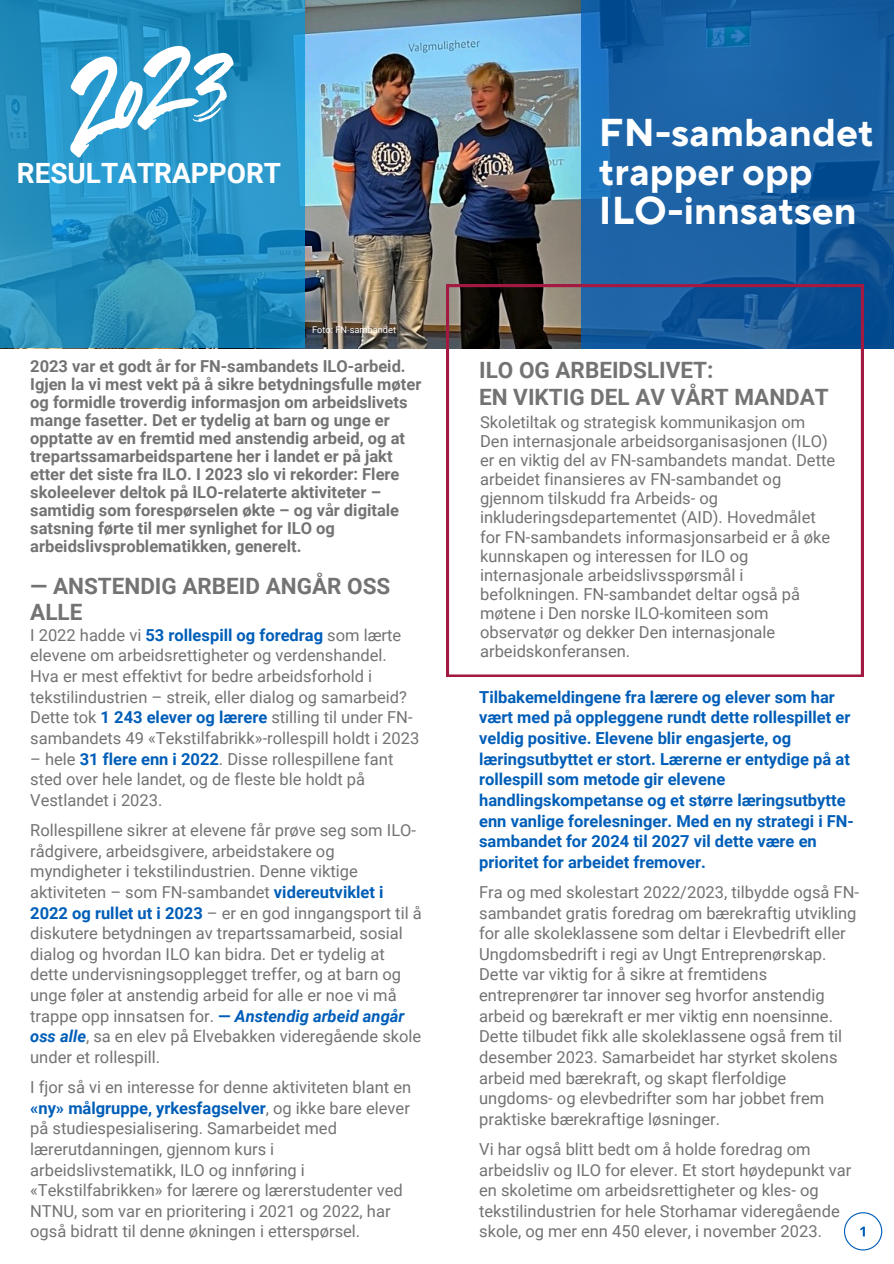
<style>
.page{position:relative;width:894px;height:1264px;background:#fff}
.page>*{position:absolute;margin:0;border:0;box-sizing:border-box;transform-origin:0 0}
.t1{font:700 38.55px/39.3px "TT Norms Pro";color:#fff}
.t2{font:700 27.9px "Roboto";color:#fff}
.t3{font:700 22.5px/27px "Roboto";color:#737373}
.t4{font:16.5px/20.7px "Roboto";color:#737373}
.t5{font:700 16.5px/18px "Roboto";color:#737373}
.t6{font:700 16.5px/20.7px "Roboto";color:#005eb8}
.t7{font:9.3px "Roboto";color:#fff}
.s1{font-weight:700;color:#005eb8}
.s2{font-weight:700;font-style:italic;color:#005eb8}
</style>
<div class="page">
<img style="left:0;top:0;width:893px;height:349px">
<svg style="left:844px;top:1212px;width:38px;height:38px"></svg>
<svg style="left:581px;top:0;width:312px;height:348px;background:#185fa3"></svg>
<svg style="left:446px;top:285px;width:416px;height:391px"></svg>
<svg style="left:0;top:0;width:304px;height:348px;background:#2590c0"></svg>
<svg style="left:70px;top:45px;width:164px;height:113px"></svg>
<h4 class="t2" style="left:17px;top:157px;width:266px">RESULTATRAPPORT</h4>
<h5 class="t7" style="left:312px;top:324px;width:85px">Foto: FN-sambandet</h5>
<h1 class="t5" style="left:30px;top:357px;width:392px">2023 var et godt år for FN-sambandets ILO-arbeid.<br>Igjen la vi mest vekt på å sikre betydningsfulle møter og formidle troverdig informasjon om arbeidslivets mange fasetter. Det er tydelig at barn og unge er opptatte av en fremtid med anstendig arbeid, og at trepartssamarbeidspartene her i landet er på jakt etter det siste fra ILO. I 2023 slo vi rekorder: Flere skoleelever deltok på ILO-relaterte aktiviteter – samtidig som forespørselen økte – og vår digitale satsning førte til mer synlighet for ILO og arbeidslivsproblematikken, generelt.</h1>
<p class="t3" style="left:30px;top:573px;width:361px;line-height:26.2px">— ANSTENDIG ARBEID ANGÅR OSS<br>ALLE</p>
<p class="t4" style="left:30px;top:625px;width:390px">I 2022 hadde vi <span class="s1">53 rollespill og foredrag</span> som lærte elevene om arbeidsrettigheter og verdenshandel.<br>Hva er mest effektivt for bedre arbeidsforhold i tekstilindustrien – streik, eller dialog og samarbeid?<br>Dette tok <span class="s1">1 243 elever og lærere</span> stilling til under FN&shy;sambandets 49 «Tekstilfabrikk»-rollespill holdt i 2023</p>
<p class="t4" style="left:30px;top:748px;width:364px">– hele <span class="s1">31 flere enn i 2022</span>. Disse rollespillene fant sted over hele landet, og de fleste ble holdt på<br>Vestlandet i 2023.</p>
<h3 class="t4" style="left:30px;top:820px;width:393px">Rollespillene sikrer at elevene får prøve seg som ILO&shy;rådgivere, arbeidsgivere, arbeidstakere og myndigheter i tekstilindustrien. Denne viktige aktiviteten – som FN-sambandet <span class="s1">videreutviklet i 2022 og rullet ut i 2023</span> – er en god inngangsport til å diskutere betydningen av trepartssamarbeid, sosial dialog og hvordan ILO kan bidra. Det er tydelig at dette undervisningsopplegget treffer, og at barn og unge føler at anstendig arbeid for alle er noe vi må trappe opp innsatsen for. <span class="s1">—</span> <span class="s2">Anstendig arbeid angår oss alle</span>, sa en elev på Elvebakken videregående skole under et rollespill.</h3>
<h4 class="t4" style="left:30px;top:1076px;width:382px">I fjor så vi en interesse for denne aktiviteten blant en <span class="s1">«ny» målgruppe, yrkesfagselver</span>, og ikke bare elever på studiespesialisering. Samarbeidet med lærerutdanningen, gjennom kurs i arbeidslivstematikk, ILO og innføring i «Tekstilfabrikken» for lærere og lærerstudenter ved NTNU, som var en prioritering i 2021 og 2022, har også bidratt til denne økningen i etterspørsel.</h4>
<h5 class="t1" style="left:598px;top:114px;width:276px">FN-sambandet trapper opp<br>ILO-innsatsen</h5>
<p class="t3" style="left:479px;top:357px;width:351px">ILO OG ARBEIDSLIVET:<br>EN VIKTIG DEL AV VÅRT MANDAT</p>
<h2 class="t4" style="left:480px;top:412px;width:356px;line-height:19.2px">Skoletiltak og strategisk kommunikasjon om Den internasjonale arbeidsorganisasjonen (ILO) er en viktig del av FN-sambandets mandat. Dette arbeidet finansieres av FN-sambandet og gjennom tilskudd fra Arbeids- og inkluderingsdepartementet (AID). Hovedmålet for FN-sambandets informasjonsarbeid er å øke kunnskapen og interessen for ILO og internasjonale arbeidslivsspørsmål i befolkningen. FN-sambandet deltar også på møtene i Den norske ILO-komiteen som observatør og dekker Den internasjonale arbeidskonferansen.</h2>
<p class="t6" style="left:479px;top:686px;width:376px">Tilbakemeldingene fra lærere og elever som har vært med på oppleggene rundt dette rollespillet er veldig positive. Elevene blir engasjerte, og læringsutbyttet er stort. Lærerne er entydige på at rollespill som metode gir elevene handlingskompetanse og et større læringsutbytte enn vanlige forelesninger. Med en ny strategi i FN&shy;sambandet for 2024 til 2027 vil dette være en prioritet for arbeidet fremover.</p>
<h5 class="t4" style="left:479px;top:881px;width:381px">Fra og med skolestart 2022/2023, tilbydde også FN&shy;sambandet gratis foredrag om bærekraftig utvikling for alle skoleklassene som deltar i Elevbedrift eller Ungdomsbedrift i regi av Ungt Entreprenørskap.<br>Dette var viktig for å sikre at fremtidens entreprenører tar innover seg hvorfor anstendig arbeid og bærekraft er mer viktig enn noensinne.<br>Dette tilbudet fikk alle skoleklassene også frem til desember 2023. Samarbeidet har styrket skolens arbeid med bærekraft, og skapt flerfoldige ungdoms- og elevbedrifter som har jobbet frem praktiske bærekraftige løsninger.</h5>
<h5 class="t4" style="left:479px;top:1138px;width:374px">Vi har også blitt bedt om å holde foredrag om arbeidsliv og ILO for elever. Et stort høydepunkt var en skoletime om arbeidsrettigheter og kles- og tekstilindustrien for hele Storhamar videregående skole, og mer enn 450 elever, i november 2023.</h5>
</div>
